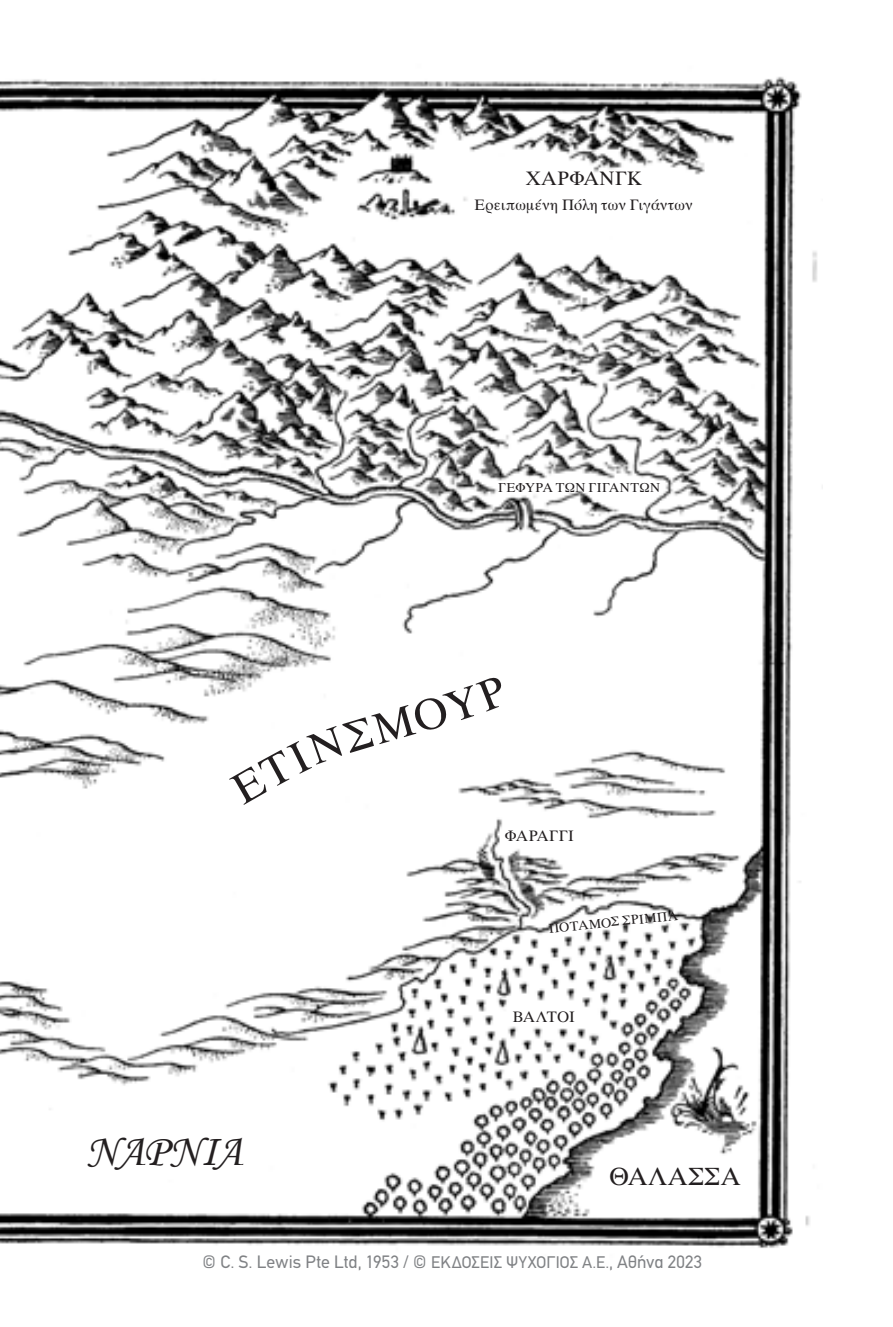
<style>
.page{position:relative;width:893px;height:1327px;background:#fff}
.page>*{position:absolute;margin:0;border:0;box-sizing:border-box;transform-origin:0 0}
.keimeno{font:45px "Monotype Corsiva";letter-spacing:-.01em;color:#231f20}
.keimeno-2{font:25.88px "UB Times";letter-spacing:.03em;color:#231f20}
.keimeno-3{font:20.25px "UB Times";letter-spacing:.035em;color:#231f20}
.t1{font:18px "PF Din Text";letter-spacing:.005em;color:#808285}
.keimeno-4{font:15.75px "UB Times";letter-spacing:.025em;color:#231f20}
.keimeno-5{font:13.5px "UB Times";letter-spacing:.035em;color:#231f20}
.s1{font-size:16.88px}
</style>
<div class="page">
<img style="left:0;top:76px;width:823px;height:1172px">
<svg style="left:229px;top:675px;width:279px;height:130px"></svg>
<p class="keimeno-3" style="left:526px;top:168px;width:117px">ΧΑΡΦΑΝΓΚ</p>
<p class="keimeno-4" style="left:474px;top:197px;width:220px">Ερειπωμένη Πόλη των Γιγάντων</p>
<p class="keimeno-5" style="left:498px;top:480px;width:163px">ΓΕΦΥΡΑ ΤΩΝ ΓΙΓΑΝΤΩΝ</p>
<p class="keimeno-4" style="left:505px;top:828px;width:71px">ΦΑΡΑΓΓΙ</p>
<p class="keimeno-5" style="left:548px;top:921px;width:131px;rotate:-6deg">ΠΟΤΑΜΟΣ ΣΡΙΜΠΛ</p>
<p class="keimeno" style="left:86px;top:1124px;width:158px">ΝΑΡΝΙΑ</p>
<p class="keimeno-4" style="left:513px;top:1009px;width:64px">ΒΑΛΤΟΙ</p>
<p class="keimeno-2" style="left:609px;top:1163px;width:132px">ΘΑΛΑΣΣΑ</p>
<p class="t1" style="left:202px;top:1251px;width:502px">© C. S. Lewis Pte Ltd, 1953 / © <span class="s1">ΕΚΔΟΣΕΙΣ ΨΥΧΟΓΙΟΣ Α.Ε.</span>, Αθήνα 2023</p>
</div>
